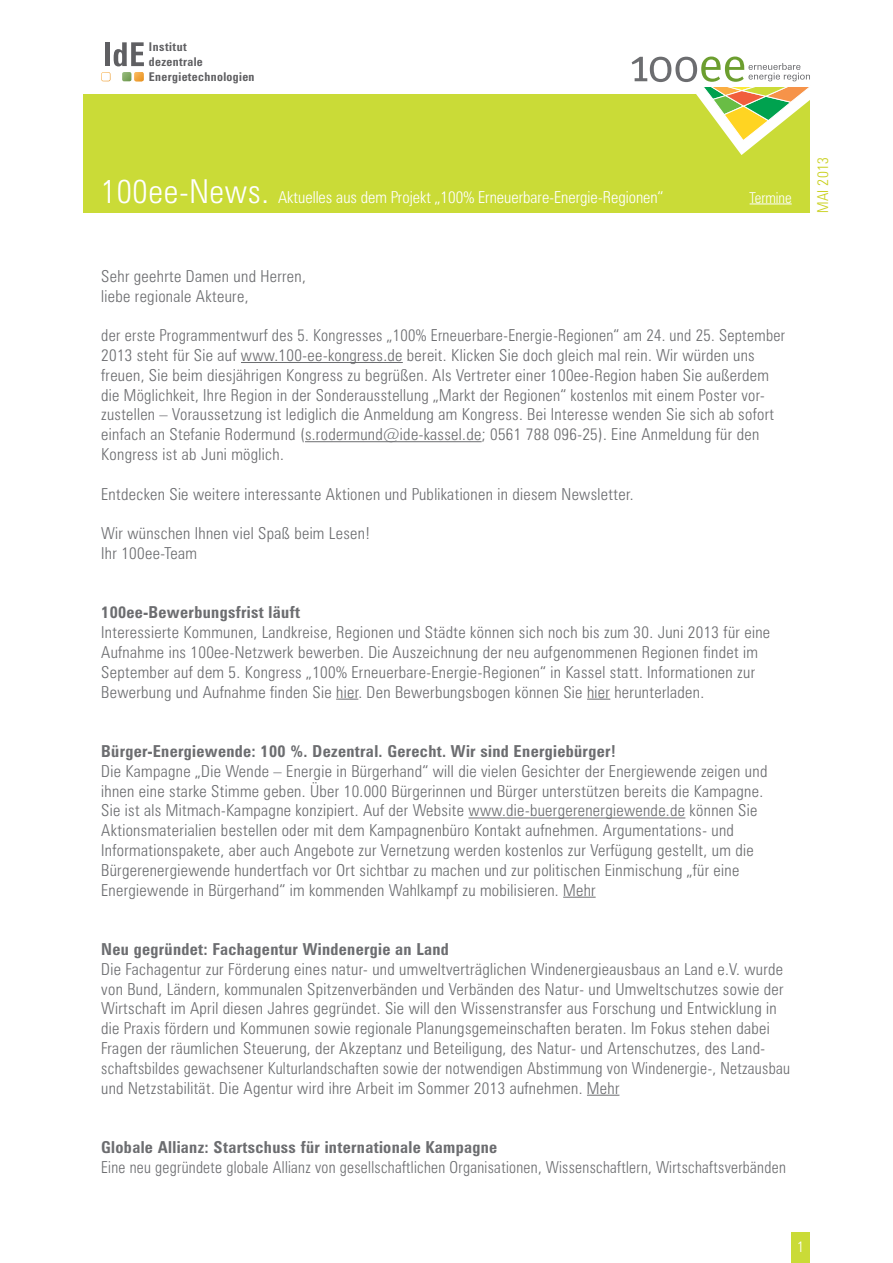
<style>
.page{position:relative;width:893px;height:1263px;background:#fff}
.page>*{position:absolute;margin:0;border:0;box-sizing:border-box;transform-origin:0 0}
.t1{font:300 condensed 16.5px/19.8px "Zurich BT";letter-spacing:.02em;color:#6c6d70}
.t2{font:700 condensed 16.5px "Zurich BT";letter-spacing:.02em;color:#6c6d70}
.t3{font:300 condensed 16.5px "Zurich BT";letter-spacing:.02em;color:#6c6d70;scale:.95 1}
.t4{font:300 condensed 16.5px "Zurich BT";color:#fff}
.t5{font:300 condensed 15px "Zurich BT";color:#fff}
.t6{font:300 condensed 15px "Zurich BT";letter-spacing:.02em;color:#c9d01e}
.t7{font:700 condensed 12.15px/15.1px "Zurich BT";letter-spacing:.03em;color:#5f5f62}
.s1{font-size:33px}
</style>
<div class="page">
<div style="left:792px;top:1232px;width:18px;height:31px;background:#cadb37"></div>
<div style="left:83px;top:94px;width:727px;height:118px;background:#cadb37"></div>
<svg style="left:631px;top:56px;width:179px;height:99px"></svg>
<hr style="left:750px;top:204px;width:42px;height:1px;background:#fff">
<div style="left:105px;top:42px;width:5px;height:24px;background:#5f5f62"></div>
<svg style="left:114px;top:42px;width:30px;height:24px"></svg>
<svg style="left:122px;top:72px;width:22px;height:9px"></svg>
<svg style="left:101px;top:72px;width:9px;height:9px"></svg>
<hr style="left:241px;top:362px;width:162px;height:1px;background:#6c6d70">
<hr style="left:305px;top:441px;width:177px;height:1px;background:#6c6d70">
<svg style="left:336px;top:699px;width:22px;height:1px"></svg>
<svg style="left:587px;top:699px;width:23px;height:1px"></svg>
<hr style="left:468px;top:818px;width:217px;height:1px;background:#6c6d70">
<hr style="left:563px;top:897px;width:33px;height:1px;background:#6c6d70">
<hr style="left:587px;top:1095px;width:32px;height:1px;background:#6c6d70">
<p class="t7" style="left:149px;top:39px;width:107px">Institut<br>dezentrale<br>Energietechnologien</p>
<p class="t4" style="left:101px;top:187px;width:564px"><span class="s1">100ee-News.</span> Aktuelles aus dem Projekt „100% Erneuerbare-Energie-Regionen“</p>
<p class="t5" style="left:750px;top:188px;width:44px">Termine</p>
<p class="t1" style="left:101px;top:266px;width:206px">Sehr geehrte Damen und Herren,</p>
<p class="t1" style="left:101px;top:286px;width:149px">liebe regionale Akteure,</p>
<p class="t1" style="left:101px;top:325px;width:685px">der erste Programmentwurf des 5. Kongresses „100% Erneuerbare-Energie-Regionen“ am 24. und 25. September 2013 steht für Sie auf www.100-ee-kongress.de bereit. Klicken Sie doch gleich mal rein. Wir würden uns freuen, Sie beim diesjährigen Kongress zu begrüßen. Als Vertreter einer 100ee-Region haben Sie außerdem die Möglichkeit, Ihre Region in der Sonderausstellung „Markt der Regionen“ kostenlos mit einem Poster vor&shy;zustellen – Voraussetzung ist lediglich die Anmeldung am Kongress. Bei Interesse wenden Sie sich ab sofort einfach an Stefanie Rodermund (s.rodermund@ide-kassel.de; 0561 788 096-25). Eine Anmeldung für den Kongress ist ab Juni möglich.</p>
<p class="t1" style="left:101px;top:484px;width:534px">Entdecken Sie weitere interessante Aktionen und Publikationen in diesem Newsletter.</p>
<p class="t1" style="left:101px;top:523px;width:270px">Wir wünschen Ihnen viel Spaß beim Lesen!</p>
<p class="t1" style="left:101px;top:543px;width:97px">Ihr 100ee-Team</p>
<p class="t2" style="left:101px;top:602px;width:200px">100ee-Bewerbungsfrist läuft</p>
<p class="t1" style="left:101px;top:622px;width:670px">Interessierte Kommunen, Landkreise, Regionen und Städte können sich noch bis zum 30. Juni 2013 für eine Aufnahme ins 100ee-Netzwerk bewerben. Die Auszeichnung der neu aufgenommenen Regionen findet im September auf dem 5. Kongress „100% Erneuerbare-Energie-Regionen“ in Kassel statt. Informationen zur Bewerbung und Aufnahme finden Sie hier. Den Bewerbungsbogen können Sie hier herunterladen.</p>
<p class="t2" style="left:101px;top:741px;width:517px">Bürger-Energiewende: 100 %. Dezentral. Gerecht. Wir sind Energiebürger!</p>
<p class="t1" style="left:101px;top:761px;width:668px">Die Kampagne „Die Wende – Energie in Bürgerhand“ will die vielen Gesichter der Energiewende zeigen und ihnen eine starke Stimme geben. Über 10.000 Bürgerinnen und Bürger unterstützen bereits die Kampagne.<br>Sie ist als Mitmach-Kampagne konzipiert. Auf der Website www.die-buergerenergiewende.de können Sie Aktionsmaterialien bestellen oder mit dem Kampagnenbüro Kontakt aufnehmen. Argumentations- und Informationspakete, aber auch Angebote zur Vernetzung werden kostenlos zur Verfügung gestellt, um die Bürgerenergiewende hundertfach vor Ort sichtbar zu machen und zur politischen Einmischung „für eine Energiewende in Bürgerhand“ im kommenden Wahlkampf zu mobilisieren. Mehr</p>
<p class="t2" style="left:101px;top:939px;width:349px">Neu gegründet: Fachagentur Windenergie an Land</p>
<p class="t1" style="left:101px;top:959px;width:690px">Die Fachagentur zur Förderung eines natur- und umweltverträglichen Windenergieausbaus an Land e.V. wurde von Bund, Ländern, kommunalen Spitzenverbänden und Verbänden des Natur- und Umweltschutzes sowie der Wirtschaft im April diesen Jahres gegründet. Sie will den Wissenstransfer aus Forschung und Entwicklung in die Praxis fördern und Kommunen sowie regionale Planungsgemeinschaften beraten. Im Fokus stehen dabei Fragen der räumlichen Steuerung, der Akzeptanz und Beteiligung, des Natur- und Artenschutzes, des Land&shy;schaftsbildes gewachsener Kulturlandschaften sowie der notwendigen Abstimmung von Windenergie-, Netzausbau und Netzstabilität. Die Agentur wird ihre Arbeit im Sommer 2013 aufnehmen. Mehr</p>
<p class="t2" style="left:101px;top:1137px;width:398px">Globale Allianz: Startschuss für internationale Kampagne</p>
<p class="t3" style="left:101px;top:1157px;width:722px">Eine neu gegründete globale Allianz von gesellschaftlichen Organisationen, Wissenschaftlern, Wirtschaftsverbänden</p>
<p class="t6" style="left:814px;top:213px;width:57px;rotate:-90deg">MAI 2013</p>
<p class="t5" style="left:797px;top:1237px;width:8px">1</p>
</div>
